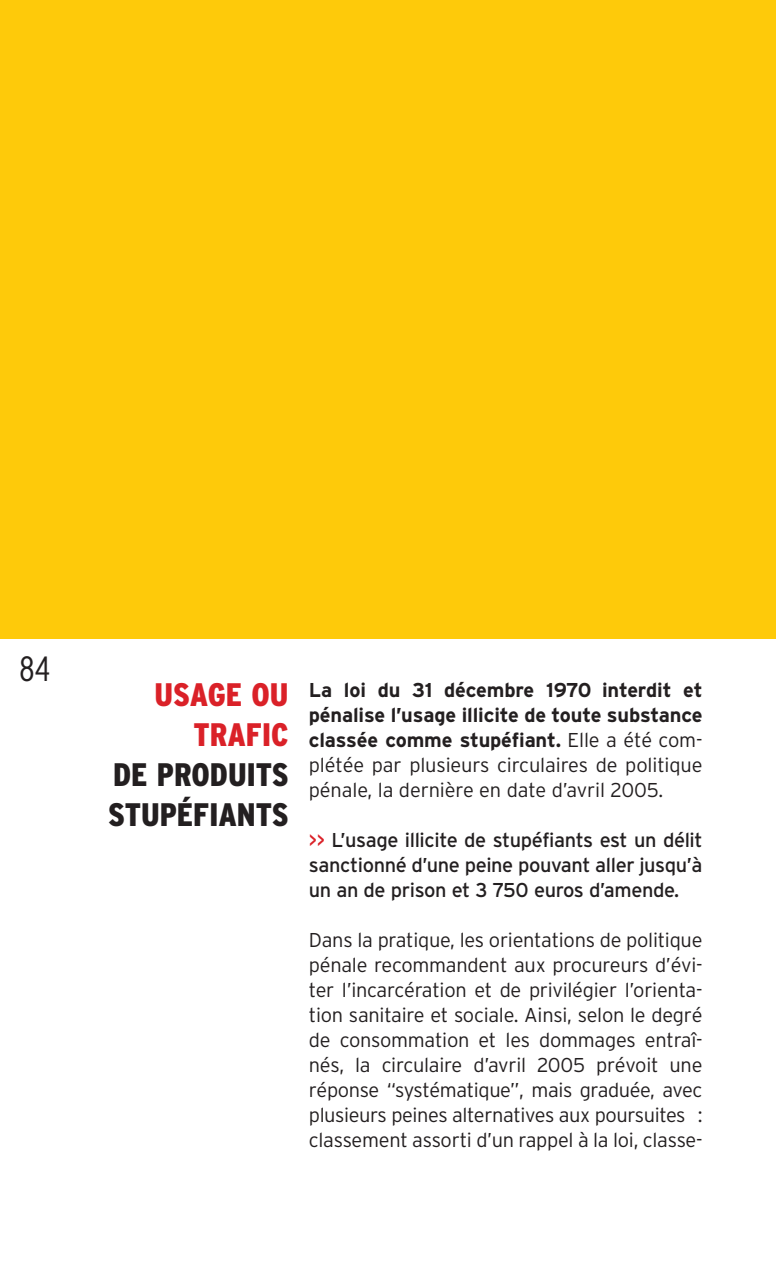
<style>
.page{position:relative;width:776px;height:1276px;background:#fff}
.page>*{position:absolute;margin:0;border:0;box-sizing:border-box;transform-origin:0 0}
.t1{font:300 condensed 35px "Interstate";color:#231f20}
.t2{font:900 condensed 32.5px/40px "Interstate";color:#231f20}
.t3{font:900 condensed 32.5px/40px "Interstate";color:#da2128;text-align:right}
.t4{font:300 20px/25px "Interstate";letter-spacing:-.015em;color:#231f20;text-align:justify}
.t5{font:700 20px/25px "Interstate";letter-spacing:-.005em;color:#231f20;text-align:justify}
.t6{font:20px/25px "Interstate";letter-spacing:-.02em;color:#231f20;text-align:justify}
.s1{font-weight:300}
.s2{color:#da2128}
</style>
<div class="page">
<div style="left:0;top:0;width:775px;height:639px;background:#feca0a"></div>
<h1 class="t1" style="left:19px;top:655px;width:33px">84</h1>
<h2 class="t3" style="left:154px;top:677px;width:136px">USAGE OU<br>TRAFIC</h2>
<h2 class="t2" style="left:108px;top:757px;width:182px">DE PRODUITS<br>STUPÉFIANTS</h2>
<p class="t5" style="left:309px;top:678px;width:395px">La loi du 31 décembre 1970 interdit et pénalise l’usage illicite de toute substance classée comme stupéfiant. <span class="s1">Elle a été com&shy;plétée par plusieurs circulaires de politique pénale, la dernière en date d’avril 2005.</span></p>
<p class="t6" style="left:309px;top:828px;width:395px"><span class="s2">&gt;&gt;</span> L’usage illicite de stupéfiants est un délit sanctionné d’une peine pouvant aller jusqu’à un an de prison et 3 750 euros d’amende.</p>
<p class="t4" style="left:309px;top:928px;width:395px">Dans la pratique, les orientations de politique pénale recommandent aux procureurs d’évi&shy;ter l’incarcération et de privilégier l’orienta&shy;tion sanitaire et sociale. Ainsi, selon le degré de consommation et les dommages entraî&shy;nés, la circulaire d’avril 2005 prévoit une réponse “systématique”, mais graduée, avec plusieurs peines alternatives aux poursuites : classement assorti d’un rappel à la loi, classe-</p>
</div>
